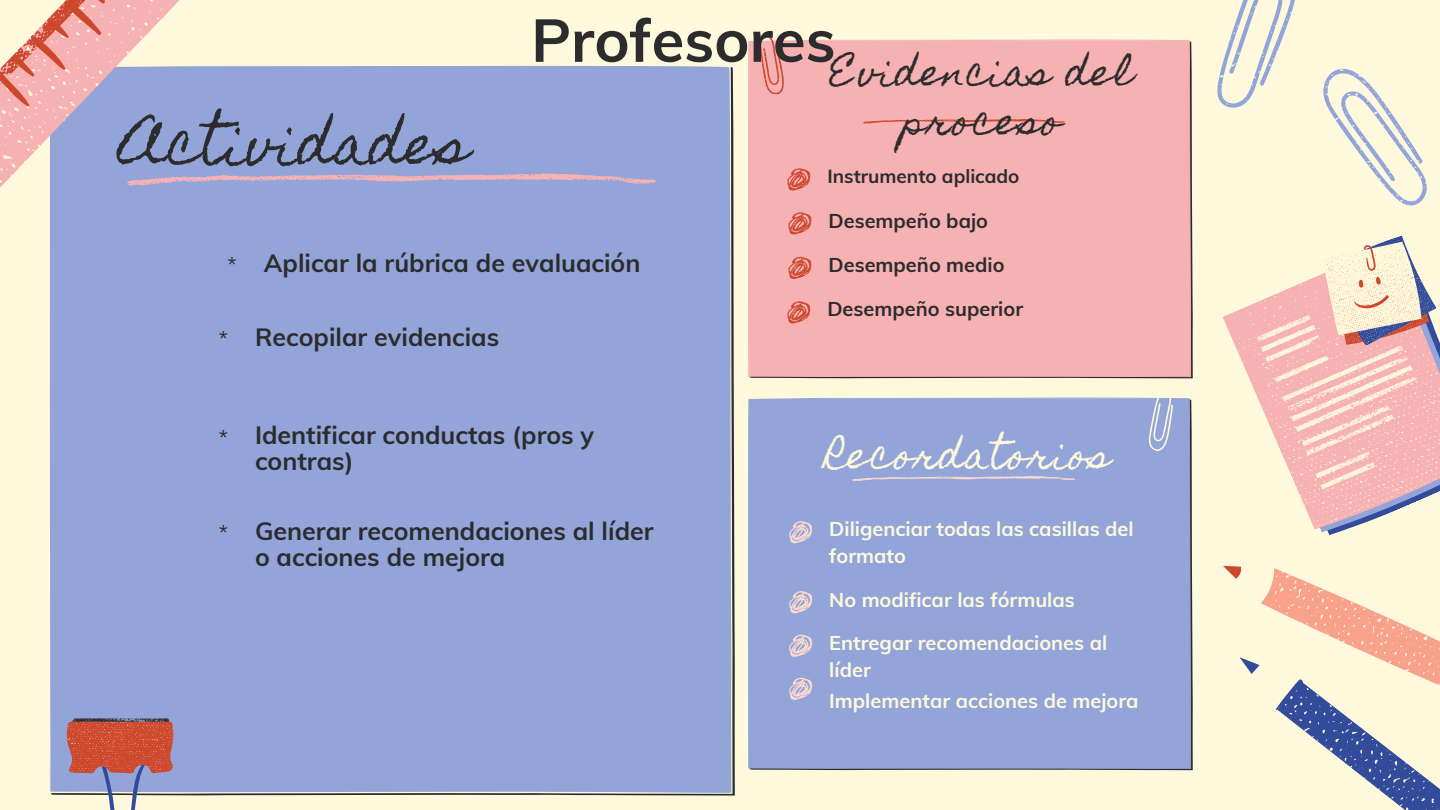
<style>
.page{position:relative;width:1440px;height:810px;background:#fef9dd}
.page>*{position:absolute;margin:0;border:0;box-sizing:border-box;transform-origin:0 0}
.t1{font:700 59.7px "Muli";color:#2c2c2e}
.t2{font:54px "Homemade Apple";color:#2c2c2e}
.t3{font:36px/49px "Homemade Apple";letter-spacing:.04em;color:#2c2c2e;text-align:center}
.t4{font:36px "Homemade Apple";letter-spacing:.04em;color:#fef9dd}
.t5{font:700 25px/26.2px "Muli";color:#2c2c2e}
.t6{font:20.5px "Muli";color:#2c2c2e}
.t7{font:700 20px/27.2px "Muli";color:#fef9dd}
.t8{font:700 20px "Muli";color:#2c2c2e}
.t9{font:700 18.9px "Muli";color:#2c2c2e}
</style>
<div class="page">
<div style="left:49px;top:66px;width:684px;height:728px;background:#93a4d8"></div>
<div style="left:49px;top:66px;width:217px;height:246px;background:#93a4d8"></div>
<svg style="left:0;top:0;width:225px;height:275px;fill:#93a4d8"></svg>
<div style="left:748px;top:398px;width:443px;height:371px;background:#93a4d8"></div>
<div style="left:748px;top:39px;width:443px;height:338px;background:#f6b1b3"></div>
<svg style="left:127px;top:158px;width:529px;height:46px;background:#9ca5d4"></svg>
<svg style="left:863px;top:113px;width:202px;height:18px;background:#f2a7a6"></svg>
<svg style="left:1152px;top:544px;width:41px;height:227px;background:#90a0d0"></svg>
<svg style="left:1223px;top:565px;width:217px;height:245px"></svg>
<svg style="left:1217px;top:0;width:210px;height:205px"></svg>
<svg style="left:789px;top:521px;width:23px;height:23px"></svg>
<svg style="left:789px;top:591px;width:23px;height:23px"></svg>
<svg style="left:789px;top:635px;width:23px;height:22px"></svg>
<svg style="left:789px;top:678px;width:23px;height:22px"></svg>
<svg style="left:787px;top:168px;width:23px;height:23px"></svg>
<svg style="left:788px;top:212px;width:23px;height:23px"></svg>
<svg style="left:788px;top:257px;width:23px;height:22px"></svg>
<svg style="left:787px;top:301px;width:23px;height:23px"></svg>
<svg style="left:67px;top:718px;width:106px;height:92px"></svg>
<svg style="left:1223px;top:303px;width:217px;height:230px"></svg>
<svg style="left:1256px;top:235px;width:184px;height:255px"></svg>
<svg style="left:852px;top:470px;width:223px;height:19px;background:#9ca8d6"></svg>
<svg style="left:752px;top:35px;width:43px;height:61px;background:#f1a9a5"></svg>
<svg style="left:1134px;top:397px;width:58px;height:59px;background:#9caad3"></svg>
<p class="t1" style="left:531px;top:2px;width:306px">Profesores</p>
<p class="t3" style="left:830px;top:48px;width:305px">Evidencias del proceso</p>
<p class="t2" style="left:120px;top:113px;width:351px">Actividades</p>
<p class="t9" style="left:827px;top:164px;width:194px">Instrumento aplicado</p>
<p class="t8" style="left:829px;top:208px;width:161px">Desempeño bajo</p>
<p class="t8" style="left:829px;top:252px;width:178px">Desempeño medio</p>
<p class="t8" style="left:827px;top:296px;width:197px">Desempeño superior</p>
<p class="t6" style="left:227px;top:252px;width:11px">*</p>
<p class="t5" style="left:264px;top:249px;width:378px">Aplicar la rúbrica de evaluación</p>
<p class="t6" style="left:219px;top:326px;width:11px">*</p>
<p class="t5" style="left:255px;top:323px;width:246px">Recopilar evidencias</p>
<p class="t6" style="left:219px;top:424px;width:11px">*</p>
<p class="t5" style="left:255px;top:422px;width:341px">Identificar conductas (pros y contras)</p>
<p class="t4" style="left:826px;top:434px;width:286px">Recordatorios</p>
<p class="t6" style="left:219px;top:520px;width:11px">*</p>
<p class="t5" style="left:255px;top:517px;width:400px">Generar recomendaciones al líder o acciones de mejora</p>
<p class="t7" style="left:829px;top:515px;width:306px">Diligenciar todas las casillas del formato</p>
<p class="t7" style="left:829px;top:585px;width:247px">No modificar las fórmulas</p>
<p class="t7" style="left:829px;top:628px;width:279px">Entregar recomendaciones al líder</p>
<p class="t7" style="left:829px;top:687px;width:311px">Implementar acciones de mejora</p>
</div>
